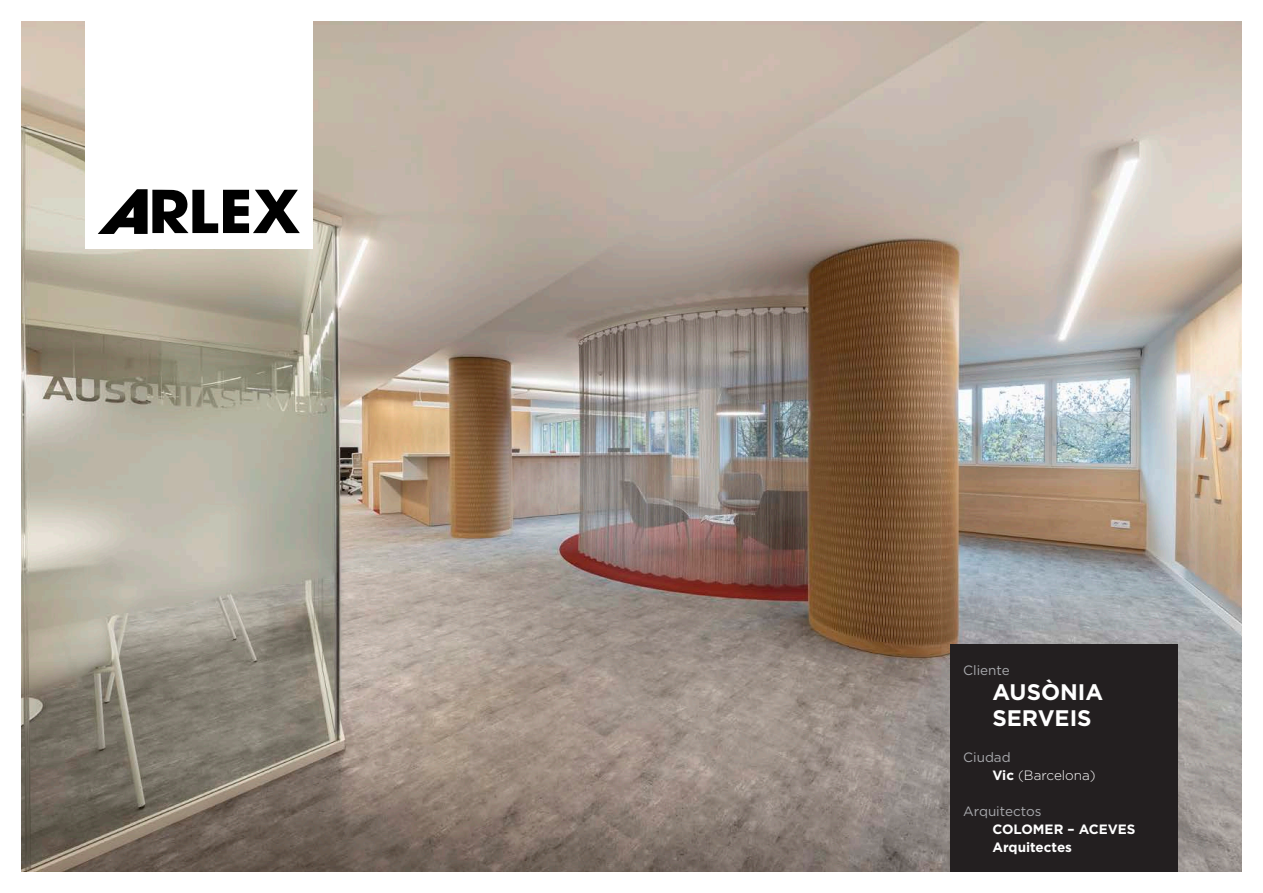
<style>
.page{position:relative;width:1263px;height:893px;background:#fff}
.page>*{position:absolute;margin:0;border:0;box-sizing:border-box;transform-origin:0 0}
.t1{font:700 22.5px/25.5px "Gotham";color:#fff}
.t2{font:700 13.5px/18px "Gotham";color:#fff}
.t3{font:300 13.5px/18px "Gotham";color:#fff}
.t4{font:13.5px "Gotham";color:#a8a9ad}
.s1{font-weight:400;color:#a8a9ad}
.s2{font-weight:700}
</style>
<div class="page">
<img style="left:21px;top:21px;width:1221px;height:851px">
<div style="left:85px;top:0;width:228px;height:249px;background:#fff"></div>
<svg style="left:98px;top:189px;width:202px;height:45px"></svg>
<div style="left:950px;top:644px;width:228px;height:228px;background:#231f20"></div>
<p class="t4" style="left:963px;top:661px;width:48px">Cliente</p>
<h1 class="t1" style="left:992px;top:679px;width:112px">AUSÒNIA<br>SERVEIS</h1>
<p class="t3" style="left:992px;top:748px;width:105px;text-indent:-29px"><span class="s1">Ciudad<br></span><span class="s2">Vic</span> (Barcelona)</p>
<p class="t4" style="left:963px;top:802px;width:80px">Arquitectos</p>
<p class="t2" style="left:992px;top:820px;width:145px">COLOMER – ACEVES<br>Arquitectes</p>
</div>
